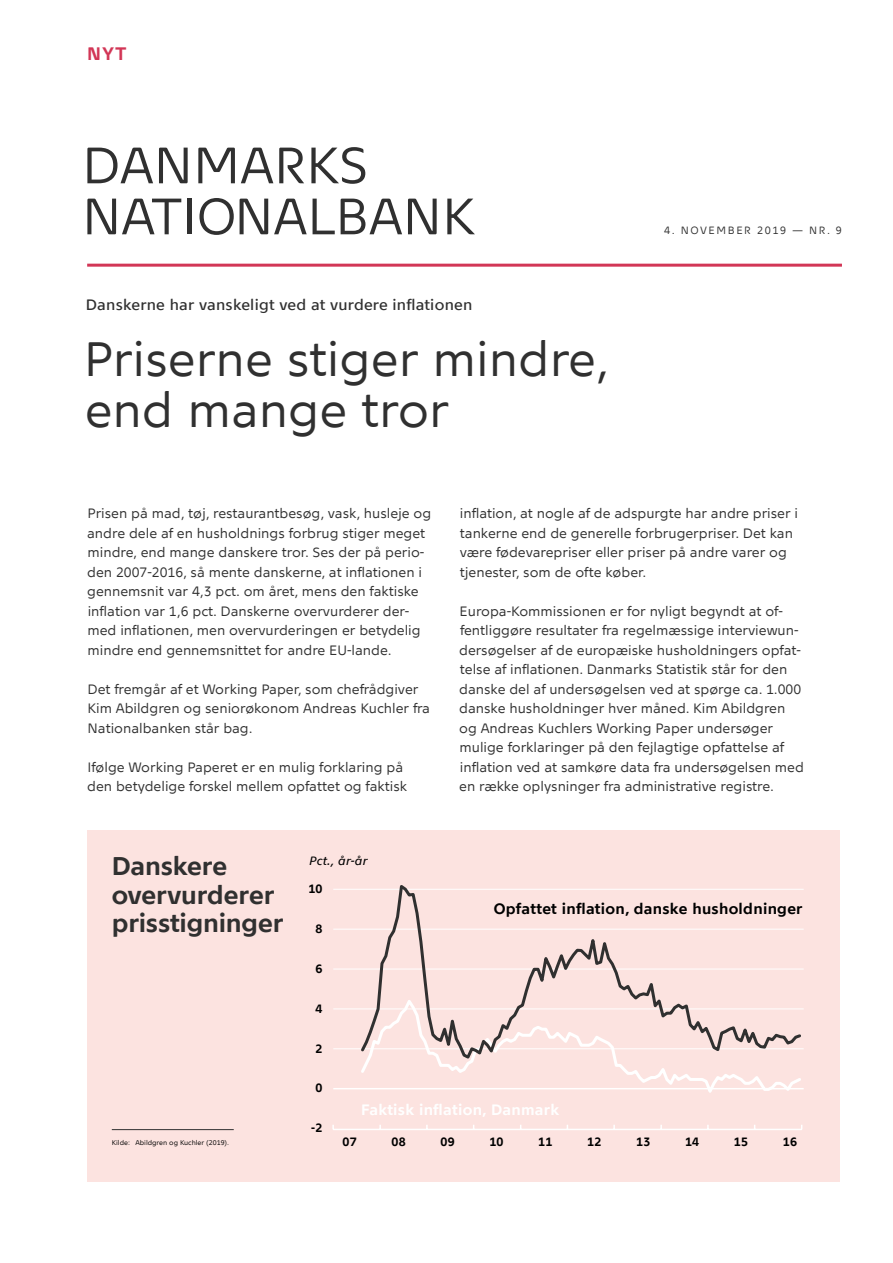
<style>
.page{position:relative;width:893px;height:1263px;background:#fff}
.page>*{position:absolute;margin:0;border:0;box-sizing:border-box;transform-origin:0 0}
.t1{font:51px/51px "Nationalbank";color:#303030}
.H1_overskrift_32_34{font:48px/51px "Nationalbank";color:#303030}
.Elementoverskrift{font:700 25.5px/28.5px "Nationalbank";letter-spacing:-.005em;color:#303030}
.t2{font:700 18px "Nationalbank";color:#d23656}
.Boks_reg__rød_11_13{font:500 15px "Nationalbank";letter-spacing:.015em;color:#303030}
.Manchet{font:700 15px "Nationalbank";letter-spacing:.02em;color:#000}
.Manchet-2{font:700 15px "Nationalbank";letter-spacing:.02em;color:#fff}
.Brød{font:13.5px/19.5px "Nationalbank";color:#303030}
.Manchet-3{font:700 12px "Nationalbank";letter-spacing:.02em;color:#000}
.Manchet-4{font:italic 500 12px "Nationalbank";letter-spacing:.02em;color:#000}
.t3{font:10.5px "Nationalbank";letter-spacing:.15em;color:#303030}
.Note{font:6.75px "Nationalbank";color:#000}
</style>
<div class="page">
<hr style="left:87px;top:264px;width:755px;height:3px;background:#d23656">
<div style="left:87px;top:830px;width:752px;height:351px;background:#fce3e0"></div>
<hr style="left:112px;top:1129px;width:122px;height:1px;background:#303030">
<hr style="left:333px;top:1008px;width:471px;height:1px;background:#fff">
<hr style="left:333px;top:969px;width:471px;height:1px;background:#fff">
<hr style="left:333px;top:889px;width:471px;height:1px;background:#fff">
<hr style="left:333px;top:929px;width:471px;height:1px;background:#fff">
<hr style="left:333px;top:1088px;width:471px;height:1px;background:#fff">
<hr style="left:333px;top:1048px;width:471px;height:1px;background:#fff">
<hr style="left:333px;top:1129px;width:469px;height:1px;background:#fff">
<svg style="left:358px;top:1008px;width:446px;height:85px"></svg>
<svg style="left:358px;top:885px;width:445px;height:176px"></svg>
<h3 class="t2" style="left:87px;top:43px;width:41px">NYT</h3>
<h1 class="t1" style="left:82px;top:139px;width:394px">DANMARKS<br>NATIONALBANK</h1>
<p class="Boks_reg__rød_11_13" style="left:86px;top:296px;width:388px">Danskerne har vanskeligt ved at vurdere inflationen</p>
<p class="H1_overskrift_32_34" style="left:84px;top:333px;width:527px">Priserne stiger mindre, end mange tror</p>
<p class="t3" style="left:664px;top:224px;width:179px">4. NOVEMBER 2019 — NR. 9</p>
<p class="Brød" style="left:87px;top:504px;width:346px">Prisen på mad, tøj, restaurantbesøg, vask, husleje og andre dele af en husholdnings forbrug stiger meget mindre, end mange danskere tror. Ses der på perio&shy;den 2007-2016, så mente danskerne, at inflationen i gennemsnit var 4,3 pct. om året, mens den faktiske inflation var 1,6 pct. Danskerne overvurderer der&shy;med inflationen, men overvurderingen er betydelig mindre end gennemsnittet for andre EU-lande.</p>
<p class="Brød" style="left:88px;top:679px;width:344px">Det fremgår af et Working Paper, som chefrådgiver<br>Kim Abildgren og seniorøkonom Andreas Kuchler fra<br>Nationalbanken står bag.</p>
<p class="Brød" style="left:87px;top:757px;width:321px">Ifølge Working Paperet er en mulig forklaring på den betydelige forskel mellem opfattet og faktisk</p>
<p class="Brød" style="left:460px;top:504px;width:340px">inflation, at nogle af de adspurgte har andre priser i tankerne end de generelle forbrugerpriser. Det kan være fødevarepriser eller priser på andre varer og tjenester, som de ofte køber.</p>
<p class="Brød" style="left:459px;top:601px;width:346px">Europa-Kommissionen er for nyligt begyndt at of&shy;fentliggøre resultater fra regelmæssige interviewun&shy;dersøgelser af de europæiske husholdningers opfat&shy;telse af inflationen. Danmarks Statistik står for den danske del af undersøgelsen ved at spørge ca. 1.000 danske husholdninger hver måned. Kim Abildgren og Andreas Kuchlers Working Paper undersøger mulige forklaringer på den fejlagtige opfattelse af inflation ved at samkøre data fra undersøgelsen med en række oplysninger fra administrative registre.</p>
<p class="Elementoverskrift" style="left:112px;top:851px;width:173px">Danskere overvurderer prisstigninger</p>
<p class="Manchet-4" style="left:310px;top:853px;width:59px">Pct., år-år</p>
<p class="Manchet-3" style="left:308px;top:881px;width:16px">10</p>
<p class="Manchet-3" style="left:316px;top:921px;width:8px">8</p>
<p class="Manchet-3" style="left:316px;top:961px;width:8px">6</p>
<p class="Manchet-3" style="left:316px;top:1001px;width:8px">4</p>
<p class="Manchet-3" style="left:316px;top:1041px;width:8px">2</p>
<p class="Manchet-3" style="left:316px;top:1081px;width:8px">0</p>
<p class="Manchet-3" style="left:311px;top:1121px;width:13px">-2</p>
<p class="Manchet" style="left:494px;top:900px;width:310px">Opfattet inflation, danske husholdninger</p>
<p class="Manchet-2" style="left:361px;top:1101px;width:200px">Faktisk inflation, Danmark</p>
<p class="Note" style="left:112px;top:1138px;width:119px">Kilde: Abildgren og Kuchler (2019).</p>
<p class="Manchet-3" style="left:343px;top:1134px;width:16px">07</p>
<p class="Manchet-3" style="left:392px;top:1134px;width:16px">08</p>
<p class="Manchet-3" style="left:440px;top:1134px;width:16px">09</p>
<p class="Manchet-3" style="left:489px;top:1134px;width:16px">10</p>
<p class="Manchet-3" style="left:538px;top:1134px;width:16px">11</p>
<p class="Manchet-3" style="left:587px;top:1134px;width:16px">12</p>
<p class="Manchet-3" style="left:636px;top:1134px;width:16px">13</p>
<p class="Manchet-3" style="left:685px;top:1134px;width:16px">14</p>
<p class="Manchet-3" style="left:734px;top:1134px;width:16px">15</p>
<p class="Manchet-3" style="left:783px;top:1134px;width:16px">16</p>
</div>
